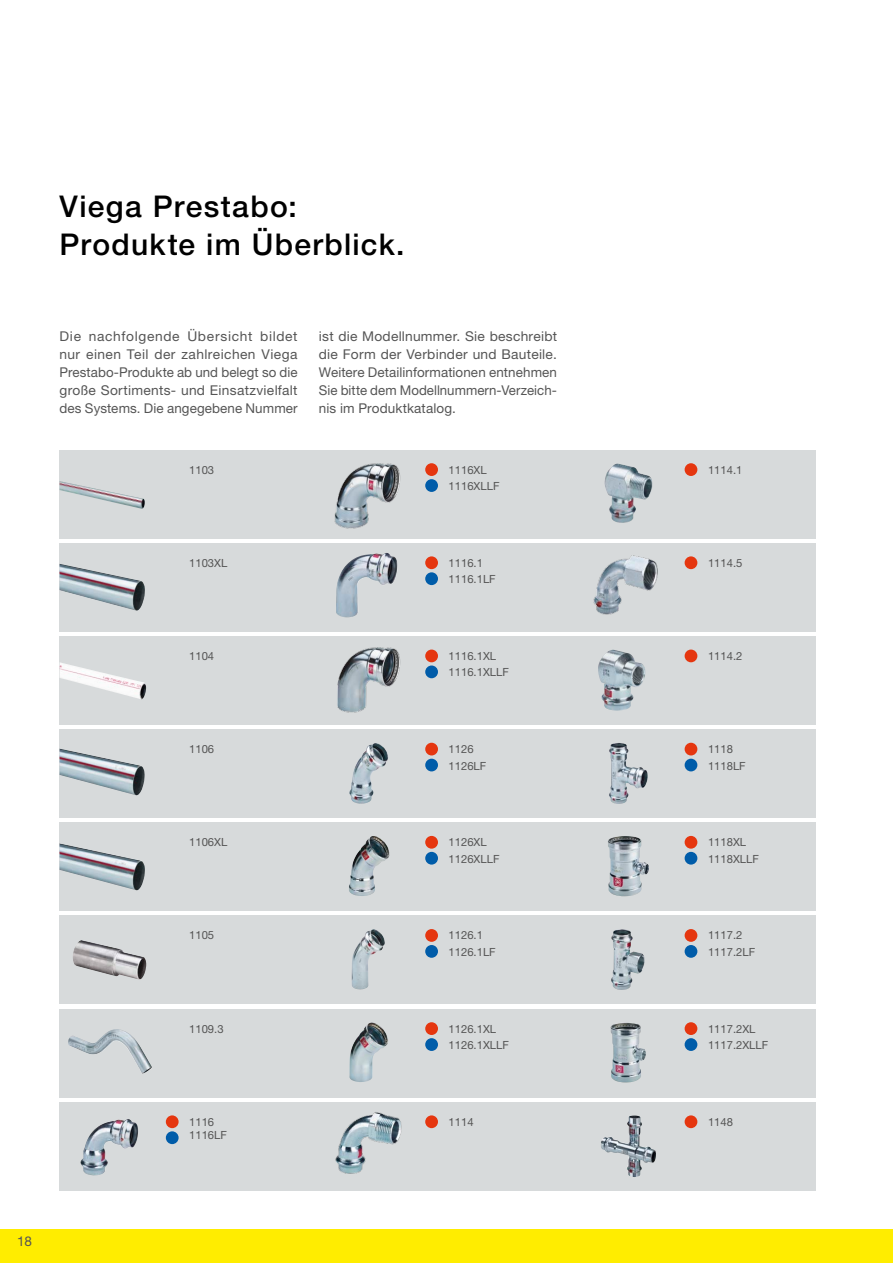
<style>
.page{position:relative;width:893px;height:1263px;background:#fff}
.page>*{position:absolute;margin:0;border:0;box-sizing:border-box;transform-origin:0 0}
.t1{font:500 30px/37.5px "Viega Helvetica Neue";letter-spacing:.045em;color:#000}
.t2{font:13.5px/18px "Viega Helvetica Neue";letter-spacing:.01em;color:#555;text-align:justify}
.t3{font:11.25px/16.5px "Viega Helvetica Neue";color:#555}
</style>
<div class="page">
<div style="left:60px;top:450px;width:756px;height:88px;background:#d7dadb"></div>
<div style="left:60px;top:543px;width:756px;height:89px;background:#d7dadb"></div>
<div style="left:60px;top:636px;width:756px;height:89px;background:#d7dadb"></div>
<div style="left:60px;top:729px;width:756px;height:89px;background:#d7dadb"></div>
<div style="left:60px;top:822px;width:756px;height:89px;background:#d7dadb"></div>
<div style="left:60px;top:915px;width:756px;height:89px;background:#d7dadb"></div>
<div style="left:60px;top:1008px;width:756px;height:89px;background:#d7dadb"></div>
<div style="left:60px;top:1102px;width:756px;height:89px;background:#d7dadb"></div>
<div style="left:685px;top:556px;width:12px;height:13px;background:#e5360f;border-radius:50%"></div>
<img style="left:598px;top:650px;width:48px;height:61px">
<div style="left:685px;top:649px;width:12px;height:13px;background:#e5360f;border-radius:50%"></div>
<img style="left:60px;top:481px;width:85px;height:28px">
<img style="left:60px;top:749px;width:85px;height:46px">
<img style="left:73px;top:940px;width:73px;height:40px">
<img style="left:60px;top:564px;width:85px;height:47px">
<img style="left:60px;top:843px;width:85px;height:47px">
<img style="left:60px;top:662px;width:86px;height:37px">
<img style="left:604px;top:463px;width:49px;height:60px">
<div style="left:685px;top:463px;width:12px;height:13px;background:#e5360f;border-radius:50%"></div>
<div style="left:425px;top:1115px;width:13px;height:13px;background:#e5360f;border-radius:50%"></div>
<div style="left:425px;top:649px;width:13px;height:13px;background:#e5360f;border-radius:50%"></div>
<div style="left:425px;top:665px;width:13px;height:13px;background:#005ca9;border-radius:50%"></div>
<div style="left:166px;top:1115px;width:13px;height:13px;background:#e5360f;border-radius:50%"></div>
<div style="left:166px;top:1131px;width:13px;height:13px;background:#005ca9;border-radius:50%"></div>
<img style="left:80px;top:1119px;width:58px;height:56px">
<div style="left:425px;top:463px;width:13px;height:13px;background:#e5360f;border-radius:50%"></div>
<div style="left:425px;top:479px;width:13px;height:13px;background:#005ca9;border-radius:50%"></div>
<div style="left:685px;top:929px;width:12px;height:13px;background:#e5360f;border-radius:50%"></div>
<div style="left:685px;top:945px;width:12px;height:13px;background:#005ca9;border-radius:50%"></div>
<img style="left:611px;top:929px;width:34px;height:61px">
<img style="left:611px;top:1022px;width:35px;height:60px">
<div style="left:685px;top:1022px;width:12px;height:13px;background:#e5360f;border-radius:50%"></div>
<div style="left:685px;top:1038px;width:12px;height:13px;background:#005ca9;border-radius:50%"></div>
<img style="left:601px;top:1115px;width:55px;height:62px">
<div style="left:685px;top:1115px;width:12px;height:13px;background:#e5360f;border-radius:50%"></div>
<img style="left:349px;top:743px;width:39px;height:61px">
<div style="left:425px;top:556px;width:13px;height:13px;background:#e5360f;border-radius:50%"></div>
<div style="left:425px;top:572px;width:13px;height:13px;background:#005ca9;border-radius:50%"></div>
<img style="left:352px;top:929px;width:33px;height:60px">
<div style="left:425px;top:929px;width:13px;height:13px;background:#e5360f;border-radius:50%"></div>
<div style="left:425px;top:945px;width:13px;height:13px;background:#005ca9;border-radius:50%"></div>
<img style="left:349px;top:1022px;width:39px;height:60px">
<div style="left:425px;top:1022px;width:13px;height:13px;background:#e5360f;border-radius:50%"></div>
<div style="left:425px;top:1038px;width:13px;height:13px;background:#005ca9;border-radius:50%"></div>
<div style="left:685px;top:743px;width:12px;height:12px;background:#e5360f;border-radius:50%"></div>
<div style="left:425px;top:743px;width:13px;height:12px;background:#e5360f;border-radius:50%"></div>
<div style="left:685px;top:759px;width:12px;height:12px;background:#005ca9;border-radius:50%"></div>
<div style="left:425px;top:759px;width:13px;height:12px;background:#005ca9;border-radius:50%"></div>
<img style="left:609px;top:743px;width:39px;height:61px">
<div style="left:685px;top:836px;width:12px;height:13px;background:#e5360f;border-radius:50%"></div>
<div style="left:685px;top:852px;width:12px;height:12px;background:#005ca9;border-radius:50%"></div>
<img style="left:608px;top:836px;width:41px;height:60px">
<img style="left:68px;top:1029px;width:84px;height:44px">
<img style="left:349px;top:836px;width:40px;height:60px">
<div style="left:425px;top:836px;width:13px;height:13px;background:#e5360f;border-radius:50%"></div>
<div style="left:425px;top:852px;width:13px;height:12px;background:#005ca9;border-radius:50%"></div>
<img style="left:334px;top:463px;width:67px;height:66px">
<img style="left:336px;top:553px;width:62px;height:65px">
<img style="left:337px;top:647px;width:64px;height:66px">
<img style="left:593px;top:555px;width:65px;height:60px">
<img style="left:335px;top:1112px;width:67px;height:62px">
<div style="left:0;top:1229px;width:893px;height:34px;background:#ffed00"></div>
<h1 class="t1" style="left:60px;top:187px;width:347px">Viega Prestabo:<br>Produkte im Überblick.</h1>
<p class="t2" style="left:60px;top:327px;width:240px">Die nachfolgende Übersicht bildet nur einen Teil der zahlreichen Viega Prestabo-Produkte ab und belegt so die große Sortiments- und Einsatzvielfalt des Systems. Die angegebene Nummer</p>
<p class="t2" style="left:319px;top:327px;width:240px">ist die Modellnummer. Sie beschreibt die Form der Verbinder und Bauteile.<br>Weitere Detailinformationen entnehmen Sie bitte dem Modellnummern-Verzeich&shy;nis im Produktkatalog.</p>
<p class="t3" style="left:189px;top:461px;width:27px">1103</p>
<p class="t3" style="left:449px;top:461px;width:52px">1116XL<br>1116XLLF</p>
<p class="t3" style="left:189px;top:554px;width:40px">1103XL</p>
<p class="t3" style="left:449px;top:554px;width:49px">1116.1<br>1116.1LF</p>
<p class="t3" style="left:189px;top:647px;width:27px">1104</p>
<p class="t3" style="left:449px;top:647px;width:62px">1116.1XL<br>1116.1XLLF</p>
<p class="t3" style="left:189px;top:740px;width:27px">1106</p>
<p class="t3" style="left:449px;top:740px;width:39px">1126<br>1126LF</p>
<p class="t3" style="left:189px;top:834px;width:40px">1106XL</p>
<p class="t3" style="left:449px;top:834px;width:52px">1126XL<br>1126XLLF</p>
<p class="t3" style="left:189px;top:927px;width:27px">1105</p>
<p class="t3" style="left:449px;top:927px;width:49px">1126.1<br>1126.1LF</p>
<p class="t3" style="left:189px;top:1020px;width:36px">1109.3</p>
<p class="t3" style="left:449px;top:1020px;width:62px">1126.1XL<br>1126.1XLLF</p>
<p class="t3" style="left:189px;top:1115px;width:39px;line-height:13.5px">1116<br>1116LF</p>
<p class="t3" style="left:449px;top:1113px;width:27px">1114</p>
<p class="t2" style="left:17px;top:1232px;width:17px">18</p>
<p class="t3" style="left:708px;top:461px;width:36px">1114.1</p>
<p class="t3" style="left:708px;top:554px;width:36px">1114.5</p>
<p class="t3" style="left:708px;top:647px;width:36px">1114.2</p>
<p class="t3" style="left:708px;top:740px;width:39px">1118<br>1118LF</p>
<p class="t3" style="left:708px;top:834px;width:52px">1118XL<br>1118XLLF</p>
<p class="t3" style="left:708px;top:927px;width:49px">1117.2<br>1117.2LF</p>
<p class="t3" style="left:708px;top:1020px;width:62px">1117.2XL<br>1117.2XLLF</p>
<p class="t3" style="left:708px;top:1113px;width:27px">1148</p>
</div>
